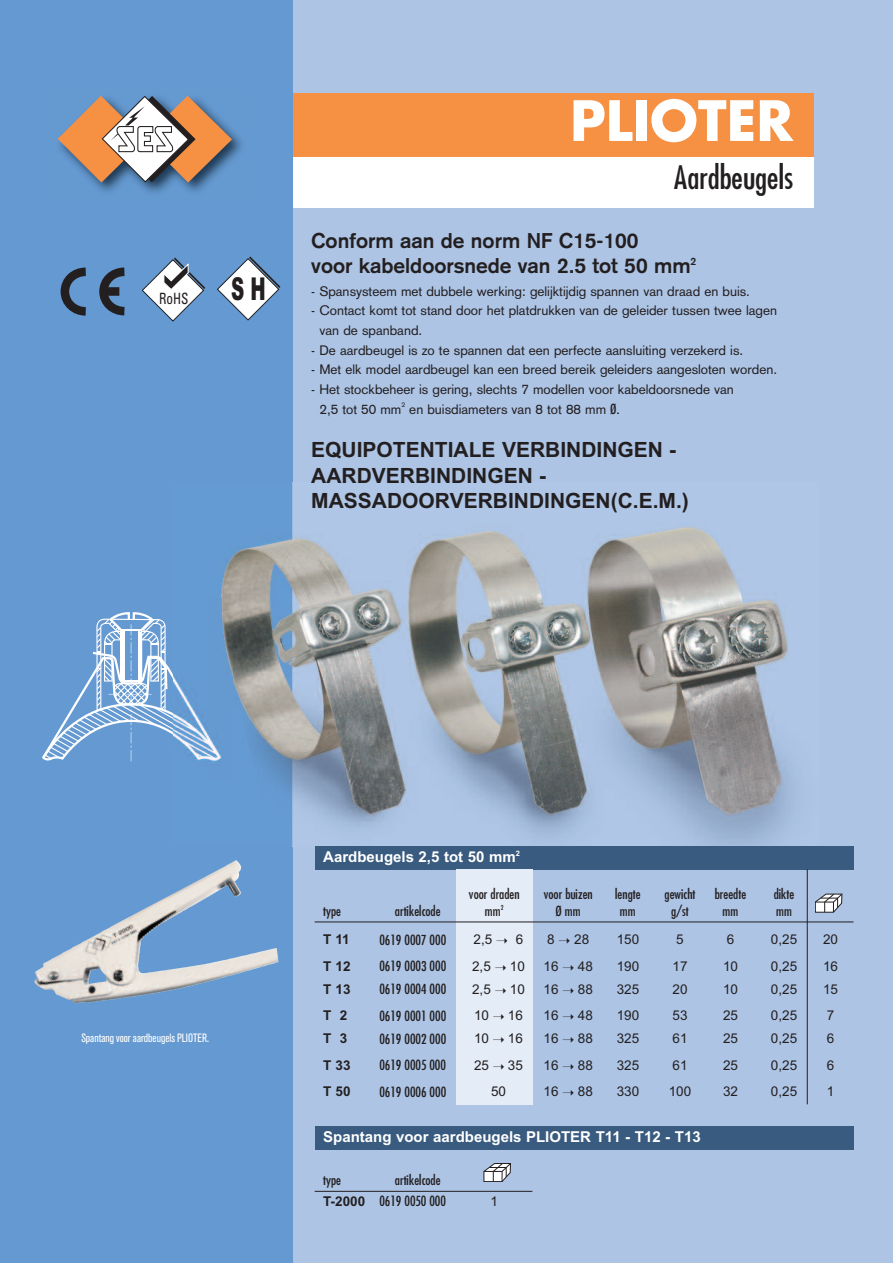
<style>
.page{position:relative;width:893px;height:1263px;background:#fff}
.page>*{position:absolute;margin:0;border:0;box-sizing:border-box;transform-origin:0 0}
.t1{font:700 54px "Futura";color:#fff}
.t2{font:condensed 31.5px "Futura";color:#231f20}
.t3{font:900 31.5px "Arial";color:#231f20;scale:.58 1}
.t4{font:700 21px/25.2px "Arial";color:#231f20}
.t5{font:700 21px/25.2px "Akzidenz Grotesk";color:#231f20}
.t6{font:condensed 15.6px "Univers";color:#231f20;scale:.85 1}
.t7{font:700 15px "Arial";color:#fff}
.t8{font:13.5px/19.6px "Akzidenz Grotesk CE";color:#231f20}
.t9{font:condensed 13.5px/17.1px "Futura";color:#231f20;text-align:center}
.t10{font:13.5px "Arial";color:#231f20}
.t11{font:700 13.5px "Arial";color:#231f20}
.t12{font:condensed 12px "Akzidenz Grotesk BE";color:#fff;scale:.96 1}
.t13{font:6.75px "Akzidenz Grotesk CE";color:#231f20}
.s1{font-family:"Futura";font-stretch:condensed}
.s2{font-family:"Arial";font-weight:700;font-stretch:normal}
</style>
<div class="page">
<div style="left:255px;top:0;width:638px;height:1263px;background:#adc4e5"></div>
<div style="left:292px;top:156px;width:522px;height:52px;background:#fff"></div>
<div style="left:292px;top:93px;width:522px;height:63px;background:#f69043"></div>
<div style="left:0;top:0;width:292px;height:1263px;background:#6599d1"></div>
<img style="left:57px;top:95px;width:185px;height:98px">
<svg style="left:58px;top:96px;width:174px;height:87px"></svg>
<img style="left:138px;top:860px;width:104px;height:108px">
<svg style="left:42px;top:612px;width:132px;height:150px"></svg>
<img style="left:221px;top:482px;width:569px;height:364px">
<img style="left:174px;top:598px;width:58px;height:181px">
<div style="left:315px;top:846px;width:538px;height:23px;background:#395b7f"></div>
<div style="left:456px;top:869px;width:76px;height:53px;background:#e4ecf7"></div>
<svg style="left:456px;top:922px;width:76px;height:4px"></svg>
<hr style="left:807px;top:869px;width:1px;height:57px;background:#231f20">
<hr style="left:315px;top:921px;width:538px;height:1px;background:#231f20">
<svg style="left:815px;top:894px;width:27px;height:18px"></svg>
<div style="left:315px;top:1126px;width:538px;height:23px;background:#395b7f"></div>
<hr style="left:315px;top:1191px;width:217px;height:1px;background:#231f20">
<svg style="left:484px;top:1163px;width:27px;height:19px"></svg>
<svg style="left:61px;top:268px;width:63px;height:48px"></svg>
<div style="left:104px;top:287px;width:15px;height:9px;background:#231f20"></div>
<svg style="left:142px;top:257px;width:63px;height:64px"></svg>
<svg style="left:217px;top:256px;width:64px;height:64px"></svg>
<hr style="left:456px;top:926px;width:76px;height:3px;background:#e4ecf7">
<div style="left:456px;top:929px;width:76px;height:23px;background:#e4ecf7"></div>
<hr style="left:456px;top:952px;width:76px;height:4px;background:#e4ecf7">
<div style="left:456px;top:956px;width:76px;height:23px;background:#e4ecf7"></div>
<div style="left:456px;top:979px;width:76px;height:23px;background:#e4ecf7"></div>
<hr style="left:456px;top:1002px;width:76px;height:3px;background:#e4ecf7">
<div style="left:456px;top:1005px;width:76px;height:23px;background:#e4ecf7"></div>
<div style="left:456px;top:1028px;width:76px;height:23px;background:#e4ecf7"></div>
<hr style="left:456px;top:1051px;width:76px;height:4px;background:#e4ecf7">
<div style="left:456px;top:1055px;width:76px;height:23px;background:#e4ecf7"></div>
<hr style="left:456px;top:1078px;width:76px;height:3px;background:#e4ecf7">
<div style="left:456px;top:1081px;width:76px;height:23px;background:#e4ecf7"></div>
<hr style="left:807px;top:926px;width:1px;height:178px;background:#231f20">
<p class="t6" style="left:159px;top:292px;width:36px">RoHS</p>
<h2 class="t3" style="left:231px;top:271px;width:61px">S H</h2>
<h1 class="t1" style="left:570px;top:85px;width:225px">PLIOTER</h1>
<h2 class="t2" style="left:674px;top:157px;width:120px">Aardbeugels</h2>
<h3 class="t5" style="left:311px;top:228px;width:387px">Conform aan de norm NF C15-100<br>voor kabeldoorsnede van 2.5 tot 50 mm<sup>2</sup></h3>
<p class="t8" style="left:311px;top:281px;width:440px">- Spansysteem met dubbele werking: gelijktijdig spannen van draad en buis.</p>
<p class="t8" style="left:320px;top:301px;width:459px;text-indent:-8px">- Contact komt tot stand door het platdrukken van de geleider tussen twee lagen van de spanband.</p>
<p class="t8" style="left:311px;top:340px;width:433px">- De aardbeugel is zo te spannen dat een perfecte aansluiting verzekerd is.</p>
<p class="t8" style="left:311px;top:360px;width:467px">- Met elk model aardbeugel kan een breed bereik geleiders aangesloten worden.</p>
<p class="t8" style="left:320px;top:379px;width:416px;text-indent:-8px">- Het stockbeheer is gering, slechts 7 modellen voor kabeldoorsnede van<br>2,5 tot 50 mm</p>
<p class="t13" style="left:401px;top:400px;width:5px">2</p>
<p class="t8" style="left:409px;top:399px;width:212px">en buisdiameters van 8 tot 88 mm <span class="s1">±.</span></p>
<h3 class="t4" style="left:311px;top:438px;width:379px">EQUIPOTENTIALE VERBINDINGEN -<br>AARDVERBINDINGEN -<br>MASSADOORVERBINDINGEN(C.E.M.)</h3>
<p class="t12" style="left:81px;top:1031px;width:134px">Spantang voor aardbeugels PLIOTER.</p>
<p class="t7" style="left:323px;top:848px;width:198px">Aardbeugels 2,5 tot 50 mm<sup>2</sup></p>
<p class="t9" style="left:323px;top:902px;width:19px">type</p>
<p class="t9" style="left:395px;top:902px;width:47px">artikelcode</p>
<p class="t9" style="left:469px;top:885px;width:52px">voor draden mm<sup>2</sup></p>
<p class="t9" style="left:544px;top:885px;width:51px">voor buizen ± mm</p>
<p class="t9" style="left:615px;top:885px;width:27px">lengte mm</p>
<p class="t9" style="left:664px;top:885px;width:33px">gewicht g/st</p>
<p class="t9" style="left:715px;top:885px;width:33px">breedte mm</p>
<p class="t9" style="left:774px;top:885px;width:22px;text-align:left">dikte mm</p>
<p class="t11" style="left:323px;top:932px;width:28px">T 11</p>
<p class="t9" style="left:379px;top:931px;width:68px">0619 0007 000</p>
<p class="t10" style="left:474px;top:932px;width:20px">2,5</p>
<p class="t10" style="left:516px;top:932px;width:9px">6</p>
<p class="t10" style="left:547px;top:932px;width:9px">8</p>
<p class="t10" style="left:574px;top:932px;width:17px">28</p>
<p class="t10" style="left:617px;top:932px;width:24px">150</p>
<p class="t10" style="left:676px;top:932px;width:9px">5</p>
<p class="t10" style="left:727px;top:932px;width:9px">6</p>
<p class="t10" style="left:771px;top:932px;width:28px">0,25</p>
<p class="t10" style="left:823px;top:932px;width:17px">20</p>
<p class="t11" style="left:323px;top:958px;width:29px">T 12</p>
<p class="t9" style="left:379px;top:957px;width:68px">0619 0003 000</p>
<p class="t10" style="left:472px;top:958px;width:20px">2,5</p>
<p class="t10" style="left:510px;top:958px;width:17px">10</p>
<p class="t10" style="left:543px;top:958px;width:17px">16</p>
<p class="t10" style="left:578px;top:958px;width:17px">48</p>
<p class="t10" style="left:617px;top:958px;width:24px">190</p>
<p class="t10" style="left:672px;top:958px;width:17px">17</p>
<p class="t10" style="left:723px;top:958px;width:17px">10</p>
<p class="t10" style="left:771px;top:958px;width:28px">0,25</p>
<p class="t10" style="left:823px;top:958px;width:17px">16</p>
<p class="t11" style="left:323px;top:981px;width:29px">T 13</p>
<p class="t9" style="left:379px;top:980px;width:68px">0619 0004 000</p>
<p class="t10" style="left:472px;top:981px;width:20px">2,5</p>
<p class="t10" style="left:510px;top:981px;width:17px">10</p>
<p class="t10" style="left:543px;top:981px;width:17px">16</p>
<p class="t10" style="left:578px;top:981px;width:17px">88</p>
<p class="t10" style="left:617px;top:981px;width:24px">325</p>
<p class="t10" style="left:672px;top:981px;width:17px">20</p>
<p class="t10" style="left:723px;top:981px;width:17px">10</p>
<p class="t10" style="left:771px;top:981px;width:28px">0,25</p>
<p class="t10" style="left:823px;top:981px;width:17px">15</p>
<p class="t11" style="left:323px;top:1008px;width:26px">T 2</p>
<p class="t9" style="left:379px;top:1007px;width:68px">0619 0001 000</p>
<p class="t10" style="left:474px;top:1008px;width:17px">10</p>
<p class="t10" style="left:508px;top:1008px;width:17px">16</p>
<p class="t10" style="left:543px;top:1008px;width:17px">16</p>
<p class="t10" style="left:578px;top:1008px;width:17px">48</p>
<p class="t10" style="left:617px;top:1008px;width:24px">190</p>
<p class="t10" style="left:672px;top:1008px;width:17px">53</p>
<p class="t10" style="left:723px;top:1008px;width:17px">25</p>
<p class="t10" style="left:771px;top:1008px;width:28px">0,25</p>
<p class="t10" style="left:827px;top:1008px;width:9px">7</p>
<p class="t11" style="left:323px;top:1031px;width:26px">T 3</p>
<p class="t9" style="left:379px;top:1030px;width:68px">0619 0002 000</p>
<p class="t10" style="left:474px;top:1031px;width:17px">10</p>
<p class="t10" style="left:508px;top:1031px;width:17px">16</p>
<p class="t10" style="left:543px;top:1031px;width:17px">16</p>
<p class="t10" style="left:578px;top:1031px;width:17px">88</p>
<p class="t10" style="left:617px;top:1031px;width:24px">325</p>
<p class="t10" style="left:672px;top:1031px;width:17px">61</p>
<p class="t10" style="left:723px;top:1031px;width:17px">25</p>
<p class="t10" style="left:771px;top:1031px;width:28px">0,25</p>
<p class="t10" style="left:827px;top:1031px;width:9px">6</p>
<p class="t11" style="left:323px;top:1057px;width:29px">T 33</p>
<p class="t9" style="left:379px;top:1056px;width:68px">0619 0005 000</p>
<p class="t10" style="left:474px;top:1057px;width:17px">25</p>
<p class="t10" style="left:508px;top:1057px;width:17px">35</p>
<p class="t10" style="left:543px;top:1057px;width:17px">16</p>
<p class="t10" style="left:578px;top:1057px;width:17px">88</p>
<p class="t10" style="left:617px;top:1057px;width:24px">325</p>
<p class="t10" style="left:672px;top:1057px;width:17px">61</p>
<p class="t10" style="left:723px;top:1057px;width:17px">25</p>
<p class="t10" style="left:771px;top:1057px;width:28px">0,25</p>
<p class="t10" style="left:827px;top:1057px;width:9px">6</p>
<p class="t11" style="left:323px;top:1084px;width:29px">T 50</p>
<p class="t9" style="left:379px;top:1083px;width:68px">0619 0006 000</p>
<p class="t10" style="left:491px;top:1084px;width:17px">50</p>
<p class="t10" style="left:543px;top:1084px;width:17px">16</p>
<p class="t10" style="left:578px;top:1084px;width:17px">88</p>
<p class="t10" style="left:617px;top:1084px;width:24px">330</p>
<p class="t10" style="left:669px;top:1084px;width:24px">100</p>
<p class="t10" style="left:723px;top:1084px;width:17px">32</p>
<p class="t10" style="left:771px;top:1084px;width:28px">0,25</p>
<p class="t10" style="left:827px;top:1084px;width:9px">1</p>
<p class="t7" style="left:323px;top:1128px;width:379px">Spantang voor aardbeugels PLIOTER T11 - T12 - T13</p>
<p class="t9" style="left:323px;top:1171px;width:19px">type</p>
<p class="t9" style="left:323px;top:1169px;width:124px;line-height:21.3px;text-align:left;text-indent:72px">artikelcode<br><span class="s2">T-2000</span> 0619 0050 000</p>
<p class="t10" style="left:490px;top:1193px;width:9px">1</p>
</div>
